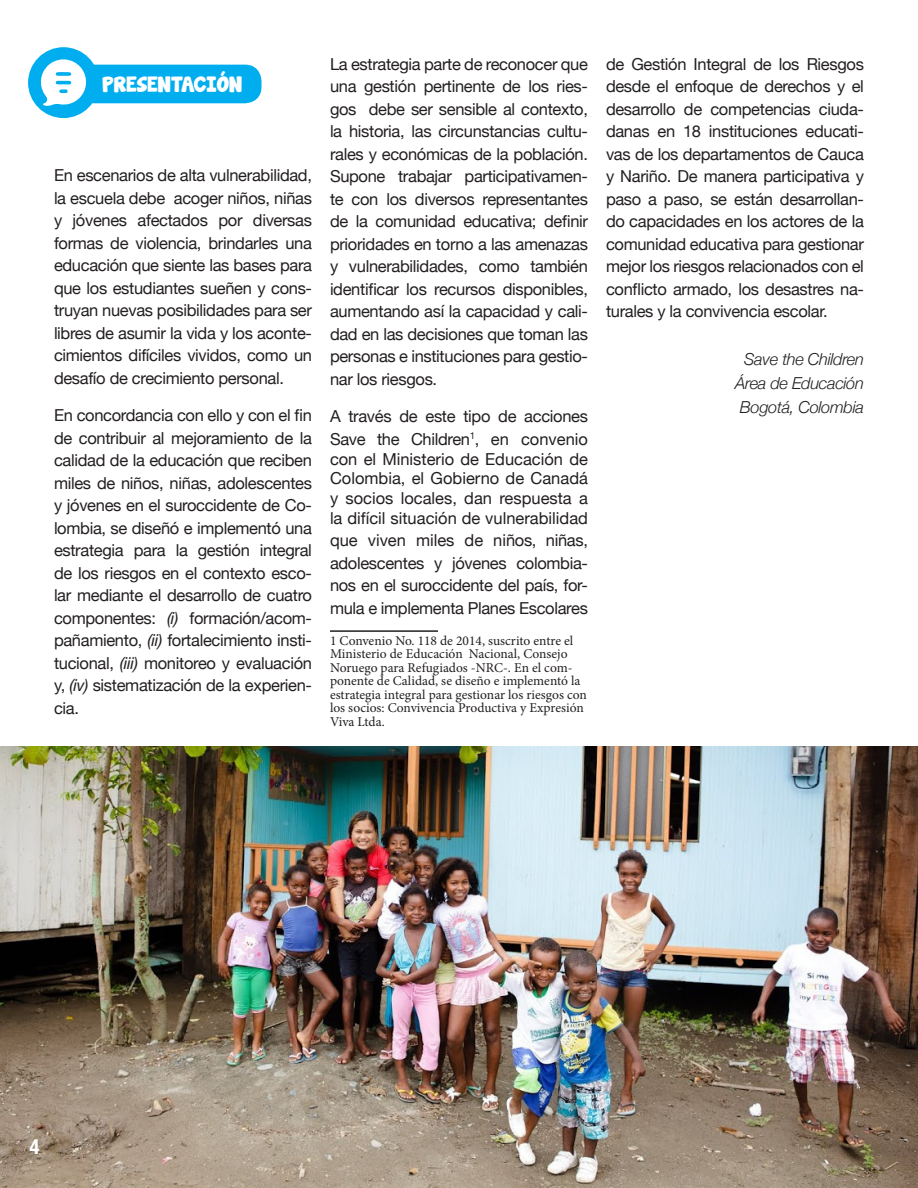
<style>
.page{position:relative;width:918px;height:1188px;background:#fff}
.page>*{position:absolute;margin:0;border:0;box-sizing:border-box;transform-origin:0 0}
.t1{font:700 condensed 21px "Helvetica Neue";color:#fff}
.t2{font:19.5px "Janda Manatee Solid";color:#fff}
.t3{font:16.5px/22.5px "Helvetica Neue";letter-spacing:-.02em;color:#231f20;text-align:justify}
.t4{font:italic 300 16.5px "Helvetica Neue";letter-spacing:-.02em;color:#231f20}
.t5{font:13.5px/13.5px "Minion Pro";color:#231f20}
.s1{font-style:italic}
</style>
<div class="page">
<img style="left:0;top:747px;width:918px;height:441px">
<hr style="left:330px;top:630px;width:108px;height:2px;background:#231f20">
<div style="left:78px;top:65px;width:183px;height:38px;background:#00aeef;border-radius:16px"></div>
<div style="left:28px;top:47px;width:71px;height:71px;background:#00aeef;border-radius:50%"></div>
<svg style="left:40px;top:59px;width:47px;height:47px"></svg>
<p class="t2" style="left:102px;top:71px;width:142px">PRESENTACIÓN</p>
<p class="t3" style="left:54px;top:165px;width:260px">En escenarios de alta vulnerabilidad, la escuela debe acoger niños, niñas y jóvenes afectados por diversas formas de violencia, brindarles una educación que siente las bases para que los estudiantes sueñen y cons&shy;truyan nuevas posibilidades para ser libres de asumir la vida y los aconte&shy;cimientos difíciles vividos, como un desafío de crecimiento personal.</p>
<p class="t3" style="left:54px;top:405px;width:260px">En concordancia con ello y con el fin de contribuir al mejoramiento de la calidad de la educación que reciben miles de niños, niñas, adolescentes y jóvenes en el suroccidente de Co&shy;lombia, se diseñó e implementó una estrategia para la gestión integral de los riesgos en el contexto esco&shy;lar mediante el desarrollo de cuatro componentes: <span class="s1">(i)</span> formación/acom&shy;pañamiento, <span class="s1">(ii)</span> fortalecimiento insti&shy;tucional, <span class="s1">(iii)</span> monitoreo y evaluación y, <span class="s1">(iv)</span> sistematización de la experien&shy;cia.</p>
<p class="t3" style="left:330px;top:54px;width:260px">La estrategia parte de reconocer que una gestión pertinente de los ries&shy;gos debe ser sensible al contexto, la historia, las circunstancias cultu&shy;rales y económicas de la población.<br>Supone trabajar participativamen&shy;te con los diversos representantes de la comunidad educativa; definir prioridades en torno a las amenazas y vulnerabilidades, como también identificar los recursos disponibles, aumentando así la capacidad y cali&shy;dad en las decisiones que toman las personas e instituciones para gestio&shy;nar los riesgos.</p>
<p class="t3" style="left:330px;top:406px;width:260px">A través de este tipo de acciones<br>Save the Children<sup>1</sup>, en convenio</p>
<p class="t3" style="left:330px;top:450px;width:260px;line-height:19.8px">con el Ministerio de Educación de Colombia, el Gobierno de Canadá y socios locales, dan respuesta a la difícil situación de vulnerabilidad</p>
<p class="t3" style="left:330px;top:530px;width:260px">que viven miles de niños, niñas, adolescentes y jóvenes colombia&shy;nos en el suroccidente del país, for&shy;mula e implementa Planes Escolares</p>
<p class="t5" style="left:330px;top:634px;width:258px">1 Convenio No. 118 de 2014, suscrito entre el Ministerio de Educación Nacional, Consejo Noruego para Refugiados -NRC-. En el com&shy;ponente de Calidad, se diseño e implementó la estrategia integral para gestionar los riesgos con los socios: Convivencia Productiva y Expresión Viva Ltda.</p>
<p class="t3" style="left:606px;top:54px;width:260px">de Gestión Integral de los Riesgos desde el enfoque de derechos y el desarrollo de competencias ciuda&shy;danas en 18 instituciones educati&shy;vas de los departamentos de Cauca y Nariño. De manera participativa y paso a paso, se están desarrollan&shy;do capacidades en los actores de la comunidad educativa para gestionar mejor los riesgos relacionados con el conflicto armado, los desastres na&shy;turales y la convivencia escolar.</p>
<p class="t4" style="left:744px;top:346px;width:121px">Save the Children</p>
<p class="t4" style="left:735px;top:370px;width:130px">Área de Educación</p>
<p class="t4" style="left:740px;top:394px;width:126px">Bogotá, Colombia</p>
<p class="t1" style="left:30px;top:1129px;width:12px">4</p>
</div>
